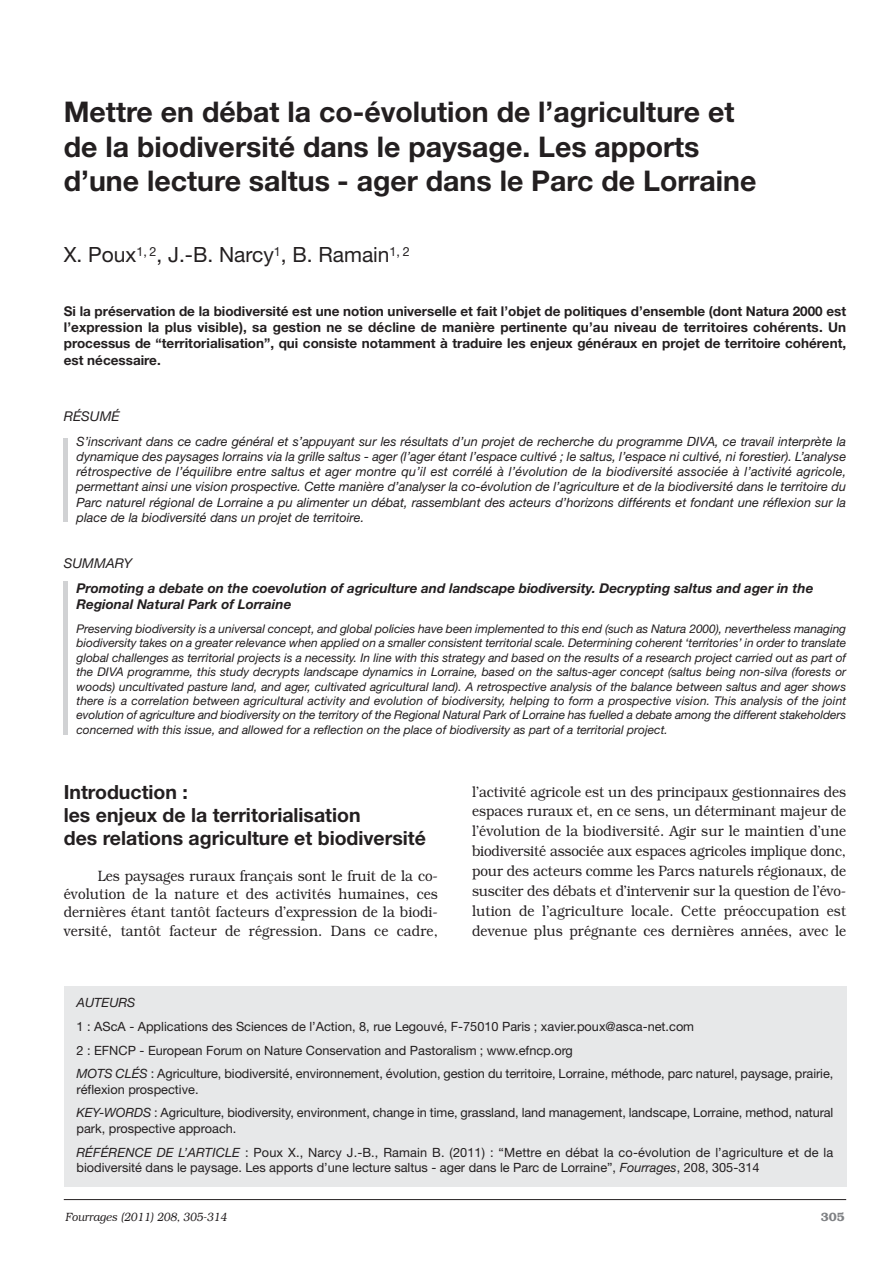
<style>
.page{position:relative;width:893px;height:1263px;background:#fff}
.page>*{position:absolute;margin:0;border:0;box-sizing:border-box;transform-origin:0 0}
.t1{font:700 28.5px/34.2px "Helvetica Neue";color:#231f20}
.t2{font:21px "Helvetica Neue";color:#231f20}
.t3{font:700 19.5px/22.8px "Helvetica Neue";color:#231f20}
.t4{font:300 15px/19.8px "Bookman";letter-spacing:.01em;color:#231f20;text-align:justify;scale:.9 1}
.t5{font:700 13.5px/16.2px "Helvetica Neue";color:#231f20;text-align:justify}
.t6{font:italic 700 13.5px/16.2px "Helvetica Neue";color:#231f20}
.t7{font:italic 13.5px "Helvetica Neue";color:#231f20}
.t8{font:italic 12.75px/15.3px "Helvetica Neue";color:#231f20;text-align:justify}
.t9{font:12.75px/23.9px "Helvetica Neue";color:#231f20}
.t10{font:italic 12px/14.4px "Helvetica Neue";color:#231f20;text-align:justify}
.t11{font:italic 300 12px "Bookman";color:#231f20;scale:.9 1}
.t12{font:600 12px "Bookman";color:#808285}
.s1{font-style:italic}
</style>
<div class="page">
<hr style="left:64px;top:1199px;width:782px;height:1px;background:#231f20">
<div style="left:64px;top:986px;width:782px;height:200px;background:#e7e8e9"></div>
<hr style="left:64px;top:439px;width:4px;height:83px;background:#d1d2d4">
<hr style="left:64px;top:581px;width:4px;height:153px;background:#d1d2d4">
<h1 class="t1" style="left:64px;top:98px;width:694px">Mettre en débat la co-évolution de l’agriculture et de la biodiversité dans le paysage. Les apports d’une lecture saltus - ager dans le Parc de Lorraine</h1>
<h2 class="t2" style="left:64px;top:247px;width:347px">X. Poux<sup>1,</sup> <sup>2</sup>, J.-B. Narcy<sup>1</sup>, B. Ramain<sup>1,</sup> <sup>2</sup></h2>
<p class="t5" style="left:64px;top:304px;width:784px">Si la préservation de la biodiversité est une notion universelle et fait l’objet de politiques d’ensemble (dont Natura 2000 est l’expression la plus visible), sa gestion ne se décline de manière pertinente qu’au niveau de territoires cohérents. Un processus de “territorialisation”, qui consiste notamment à traduire les enjeux généraux en projet de territoire cohérent, est nécessaire.</p>
<p class="t7" style="left:64px;top:412px;width:57px">RÉSUMÉ</p>
<p class="t8" style="left:77px;top:435px;width:771px">S’inscrivant dans ce cadre général et s’appuyant sur les résultats d’un projet de recherche du programme DIVA, ce travail interprète la dynamique des paysages lorrains via la grille saltus - ager (l’ager étant l’espace cultivé ; le saltus, l’espace ni cultivé, ni forestier). L’analyse rétrospective de l’équilibre entre saltus et ager montre qu’il est corrélé à l’évolution de la biodiversité associée à l’activité agricole, permettant ainsi une vision prospective. Cette manière d’analyser la co-évolution de l’agriculture et de la biodiversité dans le territoire du Parc naturel régional de Lorraine a pu alimenter un débat, rassemblant des acteurs d’horizons différents et fondant une réflexion sur la place de la biodiversité dans un projet de territoire.</p>
<p class="t7" style="left:64px;top:559px;width:70px">SUMMARY</p>
<p class="t6" style="left:77px;top:581px;width:738px">Promoting a debate on the coevolution of agriculture and landscape biodiversity. Decrypting saltus and ager in the<br>Regional Natural Park of Lorraine</p>
<p class="t10" style="left:77px;top:623px;width:771px">Preserving biodiversity is a universal concept, and global policies have been implemented to this end (such as Natura 2000), nevertheless managing biodiversity takes on a greater relevance when applied on a smaller consistent territorial scale. Determining coherent ‘territories’ in order to translate global challenges as territorial projects is a necessity. In line with this strategy and based on the results of a research project carried out as part of the DIVA programme, this study decrypts landscape dynamics in Lorraine, based on the saltus-ager concept (saltus being non-silva (forests or woods) uncultivated pasture land, and ager, cultivated agricultural land). A retrospective analysis of the balance between saltus and ager shows there is a correlation between agricultural activity and evolution of biodiversity, helping to form a prospective vision. This analysis of the joint evolution of agriculture and biodiversity on the territory of the Regional Natural Park of Lorraine has fuelled a debate among the different stakeholders concerned with this issue, and allowed for a reflection on the place of biodiversity as part of a territorial project.</p>
<h3 class="t3" style="left:64px;top:783px;width:364px">Introduction :<br>les enjeux de la territorialisation<br>des relations agriculture et biodiversité</h3>
<p class="t4" style="left:64px;top:866px;width:417px;line-height:18.3px;text-indent:34px">Les paysages ruraux français sont le fruit de la co&shy;évolution de la nature et des activités humaines, ces dernières étant tantôt facteurs d’expression de la biodi&shy;versité, tantôt facteur de régression. Dans ce cadre,</p>
<p class="t4" style="left:472px;top:781px;width:417px">l’activité agricole est un des principaux gestionnaires des espaces ruraux et, en ce sens, un déterminant majeur de l’évolution de la biodiversité. Agir sur le maintien d’une biodiversité associée aux espaces agricoles implique donc, pour des acteurs comme les Parcs naturels régionaux, de susciter des débats et d’intervenir sur la question de l’évo&shy;lution de l’agriculture locale. Cette préoccupation est devenue plus prégnante ces dernières années, avec le</p>
<p class="t8" style="left:77px;top:996px;width:60px">AUTEURS</p>
<p class="t9" style="left:77px;top:1015px;width:758px">1 : AScA - Applications des Sciences de l’Action, 8, rue Legouvé, F-75010 Paris ; xavier.poux@asca-net.com<br>2 : EFNCP - European Forum on Nature Conservation and Pastoralism ; www.efncp.org<br><span class="s1">MOTS CLÉS</span> : Agriculture, biodiversité, environnement, évolution, gestion du territoire, Lorraine, méthode, parc naturel, paysage, prairie,</p>
<p class="t9" style="left:77px;top:1078px;width:758px">réflexion prospective.<br><span class="s1">KEY-WORDS</span> : Agriculture, biodiversity, environment, change in time, grassland, land management, landscape, Lorraine, method, natural</p>
<p class="t9" style="left:76px;top:1117px;width:758px">park, prospective approach.<br><span class="s1">RÉFÉRENCE DE L’ARTICLE</span> : Poux X., Narcy J.-B., Ramain B. (2011) : “Mettre en débat la co-évolution de l’agriculture et de la</p>
<p class="t9" style="left:76px;top:1157px;width:685px">biodiversité dans le paysage. Les apports d’une lecture saltus - ager dans le Parc de Lorraine”, <span class="s1">Fourrages</span>, 208, 305-314</p>
<p class="t11" style="left:65px;top:1209px;width:181px">Fourrages (2011) 208, 305-314</p>
<p class="t12" style="left:821px;top:1209px;width:25px">305</p>
</div>
